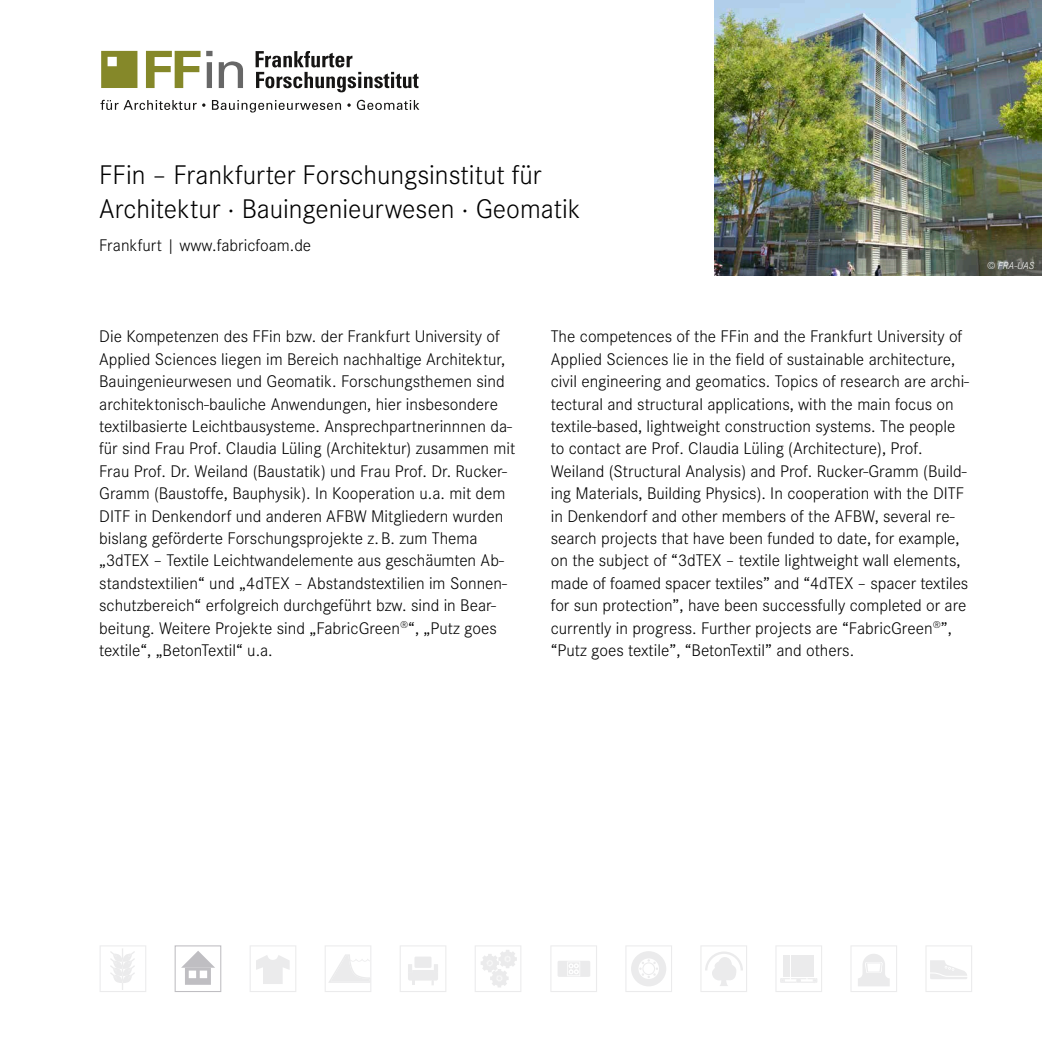
<style>
.page{position:relative;width:1042px;height:1042px;background:#fff}
.page>*{position:absolute;margin:0;border:0;box-sizing:border-box;transform-origin:0 0}
.t1{font:300 28px/34.1px "Corporate S";color:#000}
.t2{font:300 17.5px/22.4px "Corporate S";color:#000}
.t3{font:italic 300 10.5px "Corporate S";color:#fff}
</style>
<div class="page">
<img style="left:714px;top:0;width:328px;height:275px">
<svg style="left:146px;top:51px;width:66px;height:37px"></svg>
<svg style="left:219px;top:61px;width:24px;height:27px"></svg>
<svg style="left:101px;top:51px;width:36px;height:37px"></svg>
<svg style="left:256px;top:51px;width:162px;height:41px"></svg>
<svg style="left:100px;top:100px;width:105px;height:10px"></svg>
<svg style="left:212px;top:100px;width:129px;height:12px"></svg>
<svg style="left:347px;top:103px;width:4px;height:4px"></svg>
<svg style="left:357px;top:100px;width:62px;height:10px"></svg>
<svg style="left:100px;top:945px;width:46px;height:47px"></svg>
<div style="left:175px;top:945px;width:46px;height:47px;border:1px solid #bfbec2"></div>
<svg style="left:181px;top:951px;width:34px;height:34px"></svg>
<svg style="left:250px;top:945px;width:46px;height:47px"></svg>
<svg style="left:325px;top:945px;width:46px;height:47px"></svg>
<svg style="left:400px;top:945px;width:46px;height:47px"></svg>
<svg style="left:475px;top:945px;width:46px;height:47px"></svg>
<svg style="left:550px;top:945px;width:47px;height:47px"></svg>
<svg style="left:625px;top:945px;width:47px;height:47px"></svg>
<svg style="left:700px;top:945px;width:47px;height:47px"></svg>
<svg style="left:775px;top:945px;width:47px;height:47px"></svg>
<svg style="left:850px;top:945px;width:47px;height:47px"></svg>
<svg style="left:925px;top:945px;width:47px;height:47px"></svg>
<p class="t1" style="left:99px;top:158px;width:483px">FFin – Frankfurter Forschungsinstitut für<br>Architektur · Bauingenieurwesen · Geomatik</p>
<p class="t2" style="left:99px;top:234px;width:214px">Frankfurt | www.fabricfoam.de</p>
<p class="t3" style="left:987px;top:259px;width:49px">© FRA-UAS</p>
<p class="t2" style="left:99px;top:325px;width:418px">Die Kompetenzen des FFin bzw. der Frankfurt University of Applied Sciences liegen im Bereich nachhaltige Architektur, Bauingenieurwesen und Geomatik. Forschungsthemen sind architektonisch-bauliche Anwendungen, hier insbesondere textilbasierte Leichtbausysteme. Ansprechpartnerinnnen da&shy;für sind Frau Prof. Claudia Lüling (Architektur) zusammen mit Frau Prof. Dr. Weiland (Baustatik) und Frau Prof. Dr. Rucker-Gramm (Baustoffe, Bauphysik). In Kooperation u.a. mit dem DITF in Denkendorf und anderen AFBW Mitgliedern wurden bislang geförderte Forschungsprojekte z. B. zum Thema „3dTEX – Textile Leichtwandelemente aus geschäumten Ab&shy;standstextilien“ und „4dTEX – Abstandstextilien im Sonnen&shy;schutzbereich“ erfolgreich durchgeführt bzw. sind in Bear&shy;beitung. Weitere Projekte sind „FabricGreen<sup>®</sup>“, „Putz goes textile“, „BetonTextil“ u.a.</p>
<p class="t2" style="left:551px;top:325px;width:420px">The competences of the FFin and the Frankfurt University of Applied Sciences lie in the field of sustainable architecture, civil engineering and geomatics. Topics of research are archi&shy;tectural and structural applications, with the main focus on textile-based, lightweight construction systems. The people to contact are Prof. Claudia Lüling (Architecture), Prof.<br>Weiland (Structural Analysis) and Prof. Rucker-Gramm (Build&shy;ing Materials, Building Physics). In cooperation with the DITF in Denkendorf and other members of the AFBW, several re&shy;search projects that have been funded to date, for example, on the subject of “3dTEX – textile lightweight wall elements, made of foamed spacer textiles” and “4dTEX – spacer textiles for sun protection”, have been successfully completed or are currently in progress. Further projects are “FabricGreen<sup>®</sup>”, “Putz goes textile”, “BetonTextil” and others.</p>
</div>
